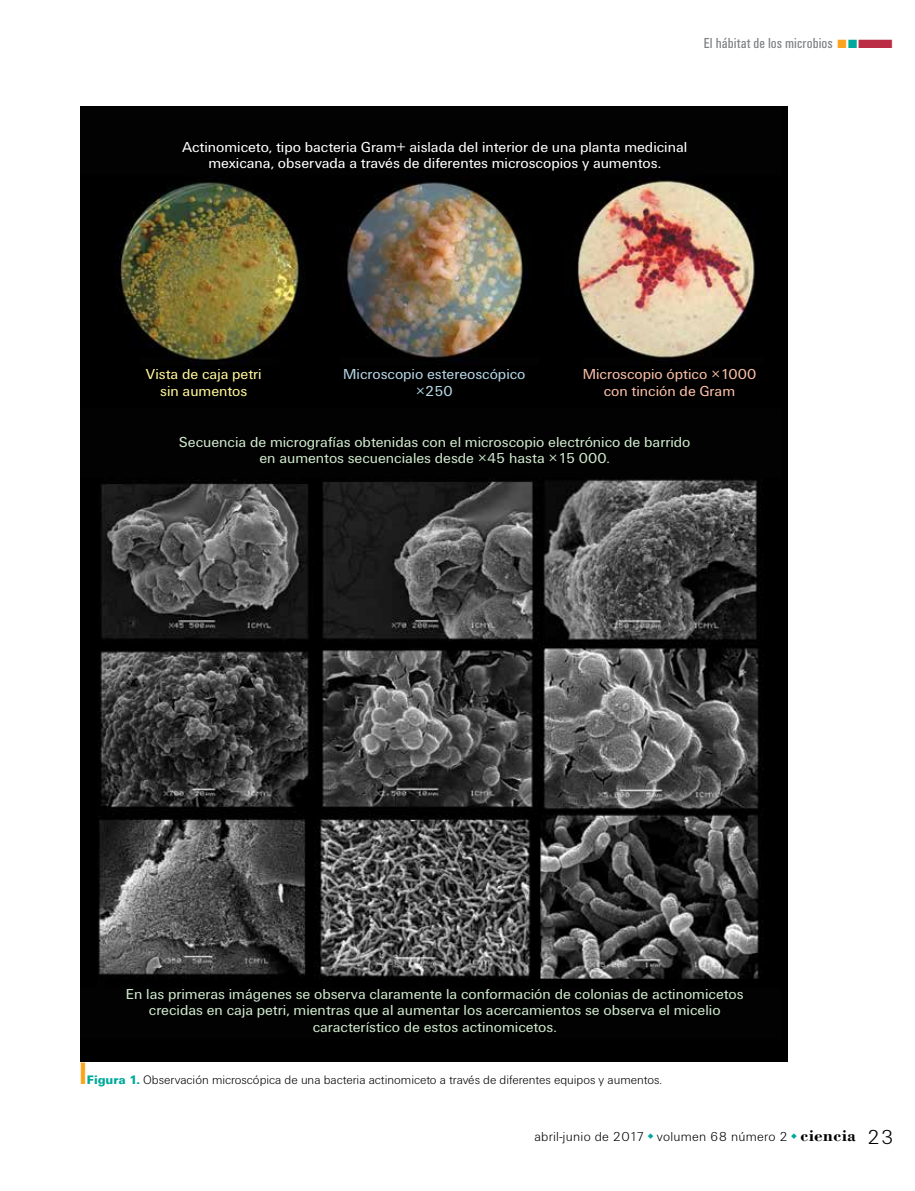
<style>
.page{position:relative;width:915px;height:1191px;background:#fff}
.page>*{position:absolute;margin:0;border:0;box-sizing:border-box;transform-origin:0 0}
.t1{font:15px/16.5px "Unitus T";color:#cde7ca;text-align:center}
.t2{font:15px/16.5px "Unitus T";color:#fff;text-align:center}
.t3{font:15px/16.5px "Unitus T";color:#fbbea7;text-align:center}
.t4{font:15px/16.5px "Unitus T";color:#b5d5e5;text-align:center}
.t5{font:15px/16.5px "Unitus T";color:#fff799;text-align:center}
.t6{font:condensed 15px "Unitus T";letter-spacing:.005em;color:#808285}
.t7{font:300 13.5px "Unitus T";letter-spacing:.02em;color:#000}
.t8{font:300 12.75px "Unitus T";color:#000}
.s1{color:#faa41d}
.s2{color:#00a99b}
.s3{color:#bb2d45}
.s4{font-weight:900;color:#00a99b}
.s5{font-family:"Bodoni";font-weight:700;font-size:17.25px}
.s6{font-size:21px}
</style>
<div class="page">
<img style="left:81px;top:106px;width:706px;height:955px">
<p class="t6" style="left:703px;top:34px;width:191px">El hábitat de los microbios <span class="s1">■</span><span class="s2">■</span><span class="s3">■</span></p>
<p class="t2" style="left:182px;top:138px;width:506px">Actinomiceto, tipo bacteria Gram+ aislada del interior de una planta medicinal mexicana, observada a través de diferentes microscopios y aumentos.</p>
<p class="t5" style="left:146px;top:366px;width:117px">Vista de caja petri sin aumentos</p>
<p class="t4" style="left:343px;top:366px;width:184px">Microscopio estereoscópico ×250</p>
<p class="t3" style="left:582px;top:366px;width:175px">Microscopio óptico ×1000 con tinción de Gram</p>
<p class="t1" style="left:179px;top:433px;width:513px">Secuencia de micrografías obtenidas con el microscopio electrónico de barrido en aumentos secuenciales desde ×45 hasta ×15 000.</p>
<p class="t1" style="left:126px;top:985px;width:618px">En las primeras imágenes se observa claramente la conformación de colonias de actinomicetos crecidas en caja petri, mientras que al aumentar los acercamientos se observa el micelio característico de estos actinomicetos.</p>
<p class="t8" style="left:81px;top:1072px;width:582px"><span class="s1">■</span> <span class="s4">Figura 1.</span> Observación microscópica de una bacteria actinomiceto a través de diferentes equipos y aumentos.</p>
<p class="t7" style="left:534px;top:1128px;width:361px">abril-junio de 2017 volumen 68 número 2 <span class="s5">ciencia</span> <span class="s6">23</span></p>
</div>
